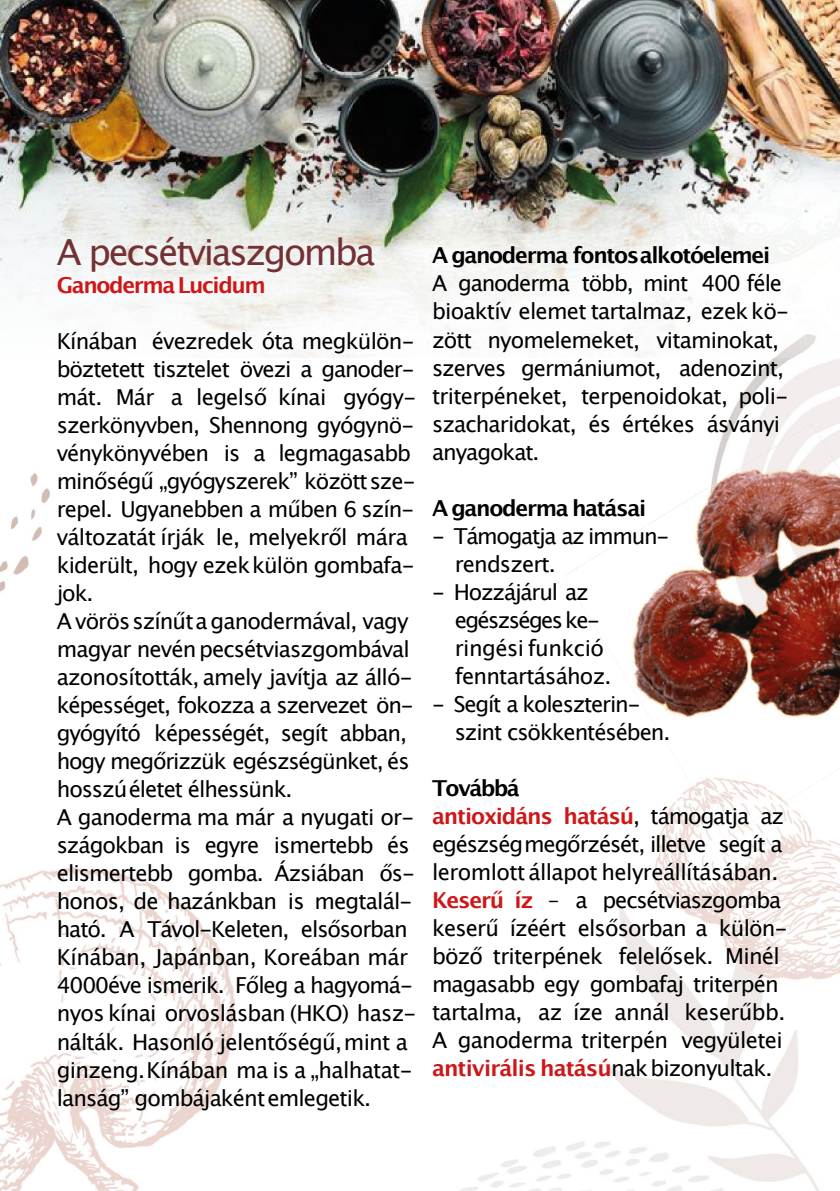
<style>
.page{position:relative;width:840px;height:1191px;background:#fff}
.page>*{position:absolute;margin:0;border:0;box-sizing:border-box;transform-origin:0 0}
.t1{font:36px "Lucida Grande";letter-spacing:-.065em;color:#733135}
.t2{font:22px/28px "Lucida Grande";letter-spacing:-.04em;color:#000}
.t3{font:700 22px "Lucida Grande";letter-spacing:-.06em;color:#000}
.t4{font:22px/28px "Lucida Grande";letter-spacing:-.06em;color:#000}
.t5{font:700 22px "Lucida Grande";letter-spacing:-.065em;color:#cd1719}
.s1{font-weight:700}
.s2{font-weight:700;color:#cd1719}
</style>
<div class="page">
<img style="left:0;top:0;width:839px;height:1190px">
<img style="left:563px;top:424px;width:276px;height:414px">
<h1 class="t1" style="left:57px;top:237px;width:320px">A pecsétviaszgomba</h1>
<p class="t5" style="left:57px;top:276px;width:211px">Ganoderma Lucidum</p>
<p class="t2" style="left:57px;top:329px;width:361px">Kínában évezredek óta megkülön&shy;böztetett tisztelet övezi a ganoder&shy;mát. Már a legelső kínai gyógy&shy;szerkönyvben, Shennong gyógynö&shy;vénykönyvében is a legmagasabb minőségű „gyógyszerek” közöttsze&shy;repel. Ugyanebben a műben 6 szín&shy;változatát írják le, melyekről mára kiderült, hogy ezekkülön gombafa&shy;jok.<br>A vörösszínűta ganodermával, vagy magyar nevén pecsétviaszgombával azonosították, amely javítja az álló&shy;képességet, fokozza a szervezet ön&shy;gyógyító képességét, segít abban, hogy megőrizzük egészségünket, és hosszúéletet élhessünk.<br>A ganoderma ma már a nyugati or&shy;szágokban is egyre ismertebb és elismertebb gomba. Ázsiában ős&shy;honos, de hazánkban is megtalál&shy;ható. A Távol-Keleten, elsősorban Kínában, Japánban, Koreában már 4000éve ismerik. Főleg a hagyomá&shy;nyos kínai orvoslásban (HKO) hasz&shy;nálták. Hasonló jelentőségű,mint a ginzeng.Kínában ma is a „halhatat&shy;lanság” gombájakéntemlegetik.</p>
<p class="t3" style="left:432px;top:246px;width:339px">A ganoderma fontosalkotóelemei</p>
<p class="t2" style="left:432px;top:271px;width:358px">A ganoderma több, mint 400 féle bioaktív elemet tartalmaz, ezek kö&shy;zött nyomelemeket, vitaminokat, szerves germániumot, adenozint, triterpéneket, terpenoidokat, poli&shy;szacharidokat, és értékes ásványi anyagokat.</p>
<p class="t3" style="left:432px;top:498px;width:215px">A ganoderma hatásai</p>
<p class="t4" style="left:454px;top:523px;width:216px;text-indent:-23px">- Támogatja az immun&shy;rendszert.</p>
<p class="t2" style="left:454px;top:579px;width:158px;text-indent:-23px">- Hozzájárul az egészséges ke&shy;ringési funkció fenntartásához.</p>
<p class="t2" style="left:454px;top:691px;width:217px;text-indent:-23px">- Segít a koleszterin&shy;szint csökkentésében.</p>
<p class="t2" style="left:432px;top:775px;width:357px"><span class="s1">Továbbá<br></span><span class="s2">antioxidáns hatású</span>, támogatja az egészségmegőrzését, illetve segít a leromlott állapot helyreállításában.<br><span class="s2">Keserű íz</span> – a pecsétviaszgomba keserű ízéért elsősorban a külön&shy;böző triterpének felelősek. Minél magasabb egy gombafaj triterpén tartalma, az íze annál keserűbb.<br>A ganoderma triterpén vegyületei <span class="s2">antivirális hatású</span>nakbizonyultak.</p>
</div>
